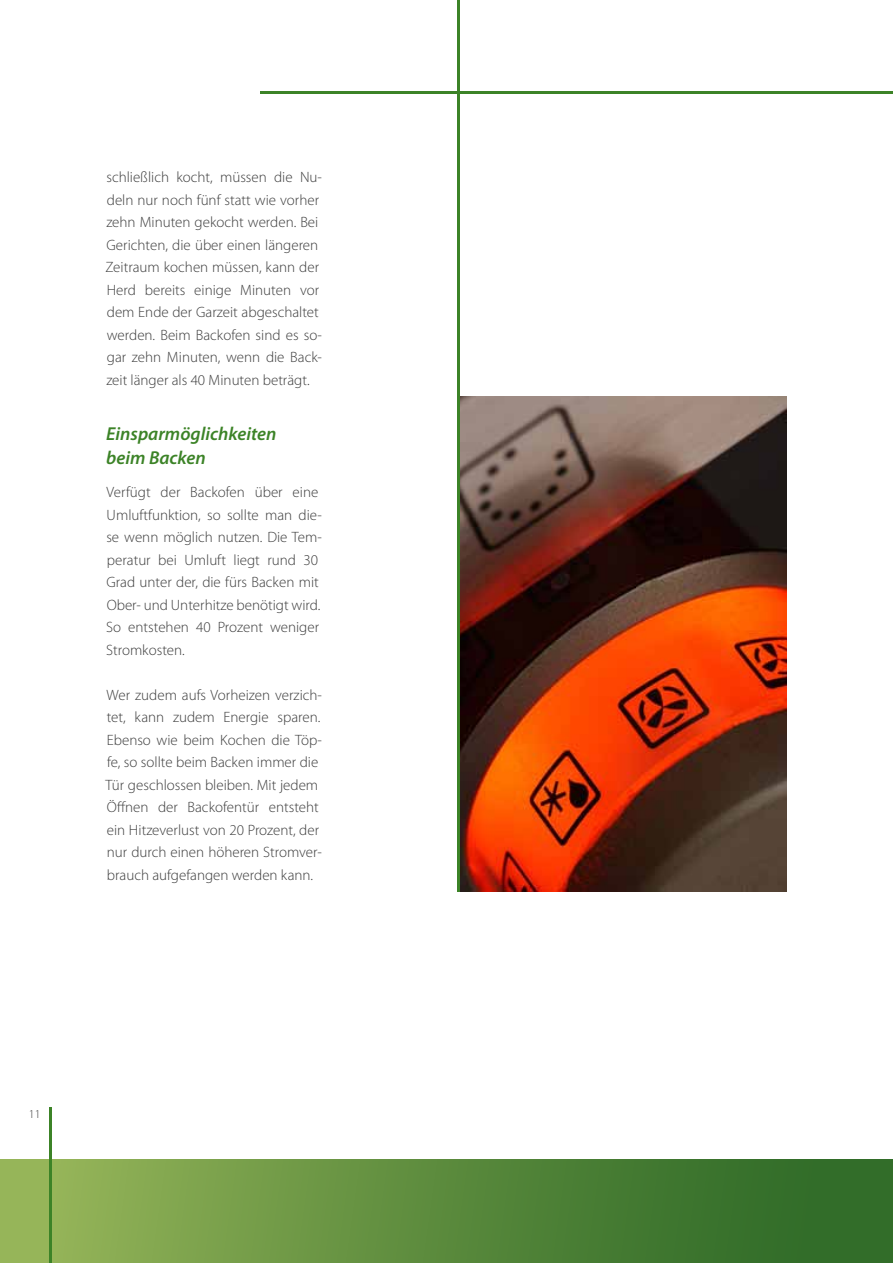
<style>
.page{position:relative;width:893px;height:1263px;background:#fff}
.page>*{position:absolute;margin:0;border:0;box-sizing:border-box;transform-origin:0 0}
.t1{font:italic 600 18.75px/24px "Myriad Pro";color:#3c8327}
.t2{font:300 15px/22.5px "Myriad Pro";color:#3c3c3c}
.t3{font:300 12px "Myriad Pro";color:#3c3c3c}
</style>
<div class="page">
<img style="left:460px;top:396px;width:327px;height:495px">
<div style="left:0;top:1159px;width:893px;height:104px;background:linear-gradient(to right,#97b559,#256323)"></div>
<hr style="left:260px;top:91px;width:633px;height:3px;background:#3c8327">
<hr style="left:49px;top:1108px;width:2px;height:155px;background:#3c8327">
<hr style="left:457px;top:0;width:3px;height:891px;background:#3c8327">
<p class="t2" style="left:105px;top:166px;width:218px">schließlich kocht, müssen die Nu&shy;deln nur noch fünf statt wie vorher zehn Minuten gekocht werden. Bei Gerichten, die über einen längeren Zeitraum kochen müssen, kann der Herd bereits einige Minuten vor dem Ende der Garzeit abgeschaltet werden. Beim Backofen sind es so&shy;gar zehn Minuten, wenn die Back&shy;zeit länger als 40 Minuten beträgt.</p>
<p class="t1" style="left:106px;top:421px;width:172px">Einsparmöglichkeiten beim Backen</p>
<p class="t2" style="left:106px;top:481px;width:217px">Verfügt der Backofen über eine<br>Umluftfunktion, so sollte man die&shy;se wenn möglich nutzen. Die Tem&shy;peratur bei Umluft liegt rund 30<br>Grad unter der, die fürs Backen mit<br>Ober- und Unterhitze benötigt wird.<br>So entstehen 40 Prozent weniger<br>Stromkosten.</p>
<p class="t2" style="left:106px;top:683px;width:218px">Wer zudem aufs Vorheizen verzich&shy;tet, kann zudem Energie sparen.<br>Ebenso wie beim Kochen die Töp&shy;fe, so sollte beim Backen immer die Tür geschlossen bleiben. Mit jedem Öffnen der Backofentür entsteht ein Hitzeverlust von 20 Prozent, der nur durch einen höheren Stromver&shy;brauch aufgefangen werden kann.</p>
<p class="t3" style="left:29px;top:1106px;width:13px">11</p>
</div>
